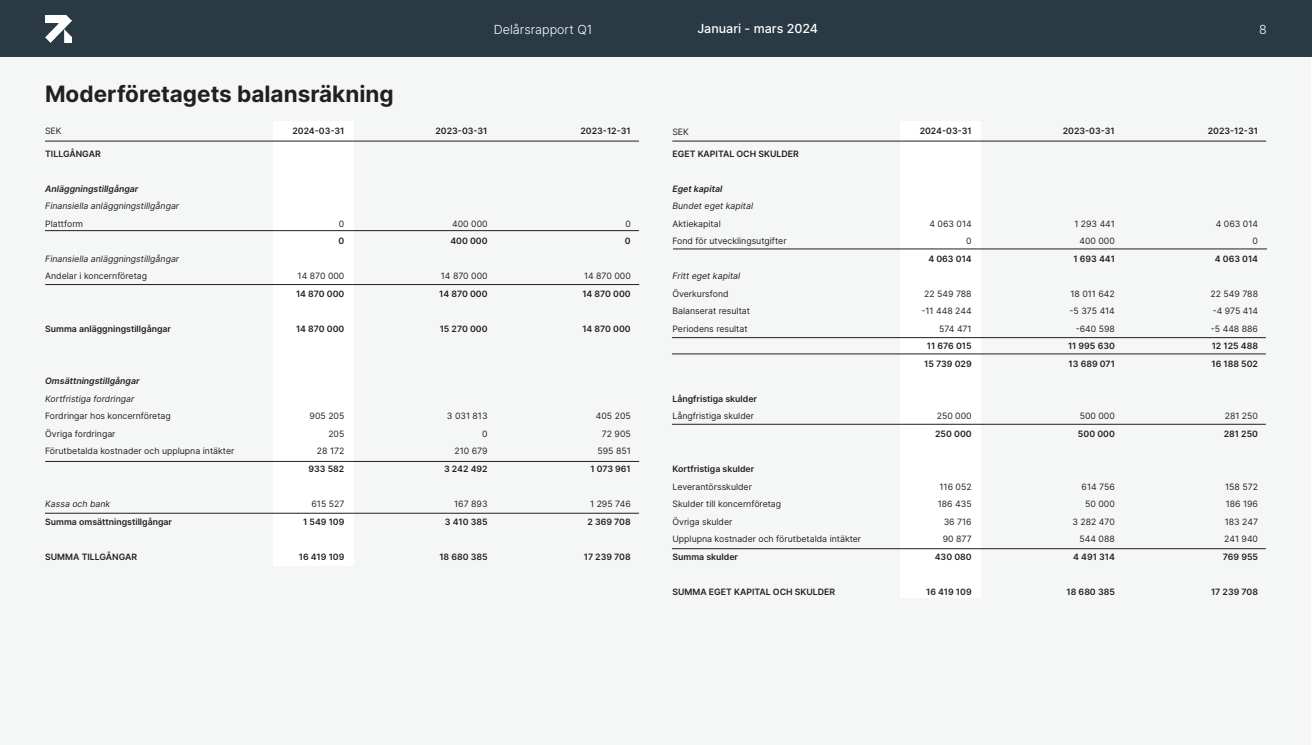
<style>
.page{position:relative;width:1312px;height:745px;background:#fff}
.page>*{position:absolute;margin:0;border:0;box-sizing:border-box;transform-origin:0 0}
.t1{font:700 22.5px "Inter";color:#231f20}
.t2{font:300 12.5px "Inter";color:#fff}
.t3{font:500 12.5px "Inter";color:#fff}
.t4{font:8.75px "Inter";color:#231f20}
.t5{font:600 8.75px "Inter";color:#231f20}
.t6{font:italic 8.75px "Inter";color:#231f20}
.t7{font:italic 600 8.75px "Inter";color:#231f20}
</style>
<div class="page">
<div style="left:1px;top:1px;width:1309px;height:742px;background:#f5f7f7"></div>
<div style="left:0;top:0;width:1311px;height:57px;background:#293a44"></div>
<img style="left:45px;top:16px;width:27px;height:27px">
<div style="left:273px;top:121px;width:80px;height:444px;background:#fff"></div>
<hr style="left:45px;top:141px;width:594px;height:1px;background:#231f20">
<hr style="left:45px;top:230px;width:594px;height:1px;background:#231f20">
<hr style="left:45px;top:284px;width:594px;height:1px;background:#231f20">
<hr style="left:45px;top:512px;width:594px;height:1px;background:#231f20">
<div style="left:900px;top:121px;width:80px;height:476px;background:#fff"></div>
<hr style="left:672px;top:141px;width:593px;height:1px;background:#231f20">
<hr style="left:673px;top:248px;width:593px;height:1px;background:#231f20">
<hr style="left:671px;top:353px;width:594px;height:1px;background:#231f20">
<hr style="left:671px;top:337px;width:594px;height:1px;background:#231f20">
<hr style="left:671px;top:424px;width:594px;height:1px;background:#231f20">
<hr style="left:45px;top:461px;width:594px;height:1px;background:#231f20">
<hr style="left:671px;top:548px;width:594px;height:1px;background:#231f20">
<p class="t1" style="left:45px;top:76px;width:350px">Moderföretagets balansräkning</p>
<p class="t2" style="left:493px;top:20px;width:100px">Delårsrapport Q1</p>
<p class="t3" style="left:697px;top:20px;width:122px">Januari - mars 2024</p>
<p class="t2" style="left:1258px;top:20px;width:9px">8</p>
<p class="t4" style="left:45px;top:125px;width:18px">SEK</p>
<p class="t4" style="left:672px;top:125px;width:18px">SEK</p>
<p class="t5" style="left:919px;top:125px;width:53px">2024-03-31</p>
<p class="t5" style="left:1062px;top:125px;width:53px">2023-03-31</p>
<p class="t5" style="left:1207px;top:125px;width:52px">2023-12-31</p>
<p class="t5" style="left:292px;top:125px;width:53px">2024-03-31</p>
<p class="t5" style="left:435px;top:125px;width:53px">2023-03-31</p>
<p class="t5" style="left:580px;top:125px;width:52px">2023-12-31</p>
<p class="t5" style="left:45px;top:147px;width:57px">TILLGÅNGAR</p>
<p class="t7" style="left:45px;top:182px;width:95px">Anläggningstillgångar</p>
<p class="t6" style="left:45px;top:199px;width:135px">Finansiella anläggningstillgångar</p>
<p class="t4" style="left:45px;top:217px;width:39px">Plattform</p>
<p class="t6" style="left:45px;top:252px;width:135px">Finansiella anläggningstillgångar</p>
<p class="t4" style="left:45px;top:269px;width:103px">Andelar i koncernföretag</p>
<p class="t5" style="left:45px;top:322px;width:127px">Summa anläggningstillgångar</p>
<p class="t7" style="left:45px;top:374px;width:96px">Omsättningstillgångar</p>
<p class="t6" style="left:45px;top:392px;width:91px">Kortfristiga fordringar</p>
<p class="t4" style="left:45px;top:409px;width:127px">Fordringar hos koncernföretag</p>
<p class="t4" style="left:45px;top:427px;width:72px">Övriga fordringar</p>
<p class="t4" style="left:45px;top:444px;width:191px">Förutbetalda kostnader och upplupna intäkter</p>
<p class="t6" style="left:45px;top:497px;width:67px">Kassa och bank</p>
<p class="t5" style="left:45px;top:514px;width:128px">Summa omsättningstillgångar</p>
<p class="t5" style="left:45px;top:549px;width:93px">SUMMA TILLGÅNGAR</p>
<p class="t4" style="left:339px;top:217px;width:7px">0</p>
<p class="t5" style="left:338px;top:234px;width:7px">0</p>
<p class="t4" style="left:297px;top:269px;width:48px">14 870 000</p>
<p class="t5" style="left:296px;top:287px;width:50px">14 870 000</p>
<p class="t5" style="left:296px;top:322px;width:50px">14 870 000</p>
<p class="t4" style="left:309px;top:409px;width:36px">905 205</p>
<p class="t4" style="left:328px;top:427px;width:18px">205</p>
<p class="t4" style="left:317px;top:444px;width:29px">28 172</p>
<p class="t5" style="left:308px;top:462px;width:37px">933 582</p>
<p class="t4" style="left:311px;top:497px;width:34px">615 527</p>
<p class="t5" style="left:303px;top:514px;width:43px">1 549 109</p>
<p class="t5" style="left:299px;top:549px;width:47px">16 419 109</p>
<p class="t4" style="left:452px;top:217px;width:37px">400 000</p>
<p class="t5" style="left:450px;top:234px;width:39px">400 000</p>
<p class="t4" style="left:441px;top:269px;width:48px">14 870 000</p>
<p class="t5" style="left:439px;top:287px;width:50px">14 870 000</p>
<p class="t5" style="left:439px;top:322px;width:49px">15 270 000</p>
<p class="t4" style="left:447px;top:409px;width:42px">3 031 813</p>
<p class="t4" style="left:482px;top:427px;width:7px">0</p>
<p class="t4" style="left:454px;top:444px;width:35px">210 679</p>
<p class="t5" style="left:444px;top:462px;width:45px">3 242 492</p>
<p class="t4" style="left:454px;top:497px;width:35px">167 893</p>
<p class="t5" style="left:445px;top:514px;width:44px">3 410 385</p>
<p class="t5" style="left:439px;top:549px;width:50px">18 680 385</p>
<p class="t4" style="left:625px;top:217px;width:7px">0</p>
<p class="t5" style="left:625px;top:234px;width:7px">0</p>
<p class="t4" style="left:584px;top:269px;width:48px">14 870 000</p>
<p class="t5" style="left:582px;top:287px;width:50px">14 870 000</p>
<p class="t5" style="left:582px;top:322px;width:50px">14 870 000</p>
<p class="t4" style="left:595px;top:409px;width:36px">405 205</p>
<p class="t4" style="left:601px;top:427px;width:30px">72 905</p>
<p class="t4" style="left:597px;top:444px;width:35px">595 851</p>
<p class="t5" style="left:590px;top:462px;width:42px">1 073 961</p>
<p class="t4" style="left:590px;top:497px;width:42px">1 295 746</p>
<p class="t5" style="left:587px;top:514px;width:45px">2 369 708</p>
<p class="t5" style="left:583px;top:549px;width:48px">17 239 708</p>
<p class="t5" style="left:672px;top:147px;width:128px">EGET KAPITAL OCH SKULDER</p>
<p class="t7" style="left:672px;top:182px;width:51px">Eget kapital</p>
<p class="t6" style="left:672px;top:199px;width:82px">Bundet eget kapital</p>
<p class="t4" style="left:672px;top:217px;width:50px">Aktiekapital</p>
<p class="t4" style="left:672px;top:234px;width:116px">Fond för utvecklingsutgifter</p>
<p class="t6" style="left:672px;top:269px;width:69px">Fritt eget kapital</p>
<p class="t4" style="left:672px;top:287px;width:58px">Överkursfond</p>
<p class="t4" style="left:672px;top:304px;width:79px">Balanserat resultat</p>
<p class="t4" style="left:672px;top:322px;width:77px">Periodens resultat</p>
<p class="t5" style="left:672px;top:392px;width:86px">Långfristiga skulder</p>
<p class="t4" style="left:672px;top:409px;width:83px">Långfristiga skulder</p>
<p class="t5" style="left:672px;top:462px;width:83px">Kortfristiga skulder</p>
<p class="t4" style="left:672px;top:479px;width:81px">Leverantörsskulder</p>
<p class="t4" style="left:672px;top:497px;width:110px">Skulder till koncernföretag</p>
<p class="t4" style="left:672px;top:514px;width:61px">Övriga skulder</p>
<p class="t4" style="left:672px;top:532px;width:190px">Upplupna kostnader och förutbetalda intäkter</p>
<p class="t5" style="left:672px;top:549px;width:67px">Summa skulder</p>
<p class="t5" style="left:672px;top:584px;width:164px">SUMMA EGET KAPITAL OCH SKULDER</p>
<p class="t4" style="left:929px;top:217px;width:44px">4 063 014</p>
<p class="t4" style="left:966px;top:234px;width:7px">0</p>
<p class="t5" style="left:928px;top:252px;width:45px">4 063 014</p>
<p class="t4" style="left:923px;top:287px;width:49px">22 549 788</p>
<p class="t4" style="left:921px;top:304px;width:52px">-11 448 244</p>
<p class="t4" style="left:938px;top:322px;width:34px">574 471</p>
<p class="t5" style="left:926px;top:339px;width:46px">11 676 015</p>
<p class="t5" style="left:924px;top:357px;width:49px">15 739 029</p>
<p class="t4" style="left:936px;top:409px;width:36px">250 000</p>
<p class="t5" style="left:935px;top:427px;width:38px">250 000</p>
<p class="t4" style="left:939px;top:479px;width:34px">116 052</p>
<p class="t4" style="left:937px;top:497px;width:35px">186 435</p>
<p class="t4" style="left:943px;top:514px;width:29px">36 716</p>
<p class="t4" style="left:942px;top:532px;width:30px">90 877</p>
<p class="t5" style="left:934px;top:549px;width:38px">430 080</p>
<p class="t5" style="left:925px;top:584px;width:47px">16 419 109</p>
<p class="t4" style="left:1074px;top:217px;width:42px">1 293 441</p>
<p class="t4" style="left:1079px;top:234px;width:37px">400 000</p>
<p class="t5" style="left:1073px;top:252px;width:43px">1 693 441</p>
<p class="t4" style="left:1070px;top:287px;width:46px">18 011 642</p>
<p class="t4" style="left:1069px;top:304px;width:47px">-5 375 414</p>
<p class="t4" style="left:1075px;top:322px;width:41px">-640 598</p>
<p class="t5" style="left:1067px;top:339px;width:48px">11 995 630</p>
<p class="t5" style="left:1068px;top:357px;width:48px">13 689 071</p>
<p class="t4" style="left:1079px;top:409px;width:37px">500 000</p>
<p class="t5" style="left:1077px;top:427px;width:38px">500 000</p>
<p class="t4" style="left:1081px;top:479px;width:35px">614 756</p>
<p class="t4" style="left:1084px;top:497px;width:31px">50 000</p>
<p class="t4" style="left:1072px;top:514px;width:44px">3 282 470</p>
<p class="t4" style="left:1079px;top:532px;width:37px">544 088</p>
<p class="t5" style="left:1072px;top:549px;width:43px">4 491 314</p>
<p class="t5" style="left:1066px;top:584px;width:50px">18 680 385</p>
<p class="t4" style="left:1215px;top:217px;width:44px">4 063 014</p>
<p class="t4" style="left:1252px;top:234px;width:7px">0</p>
<p class="t5" style="left:1214px;top:252px;width:45px">4 063 014</p>
<p class="t4" style="left:1210px;top:287px;width:49px">22 549 788</p>
<p class="t4" style="left:1212px;top:304px;width:47px">-4 975 414</p>
<p class="t4" style="left:1210px;top:322px;width:49px">-5 448 886</p>
<p class="t5" style="left:1211px;top:339px;width:48px">12 125 488</p>
<p class="t5" style="left:1211px;top:357px;width:48px">16 188 502</p>
<p class="t4" style="left:1224px;top:409px;width:35px">281 250</p>
<p class="t5" style="left:1223px;top:427px;width:36px">281 250</p>
<p class="t4" style="left:1224px;top:479px;width:34px">158 572</p>
<p class="t4" style="left:1225px;top:497px;width:34px">186 196</p>
<p class="t4" style="left:1224px;top:514px;width:35px">183 247</p>
<p class="t4" style="left:1223px;top:532px;width:35px">241 940</p>
<p class="t5" style="left:1222px;top:549px;width:37px">769 955</p>
<p class="t5" style="left:1210px;top:584px;width:48px">17 239 708</p>
</div>
